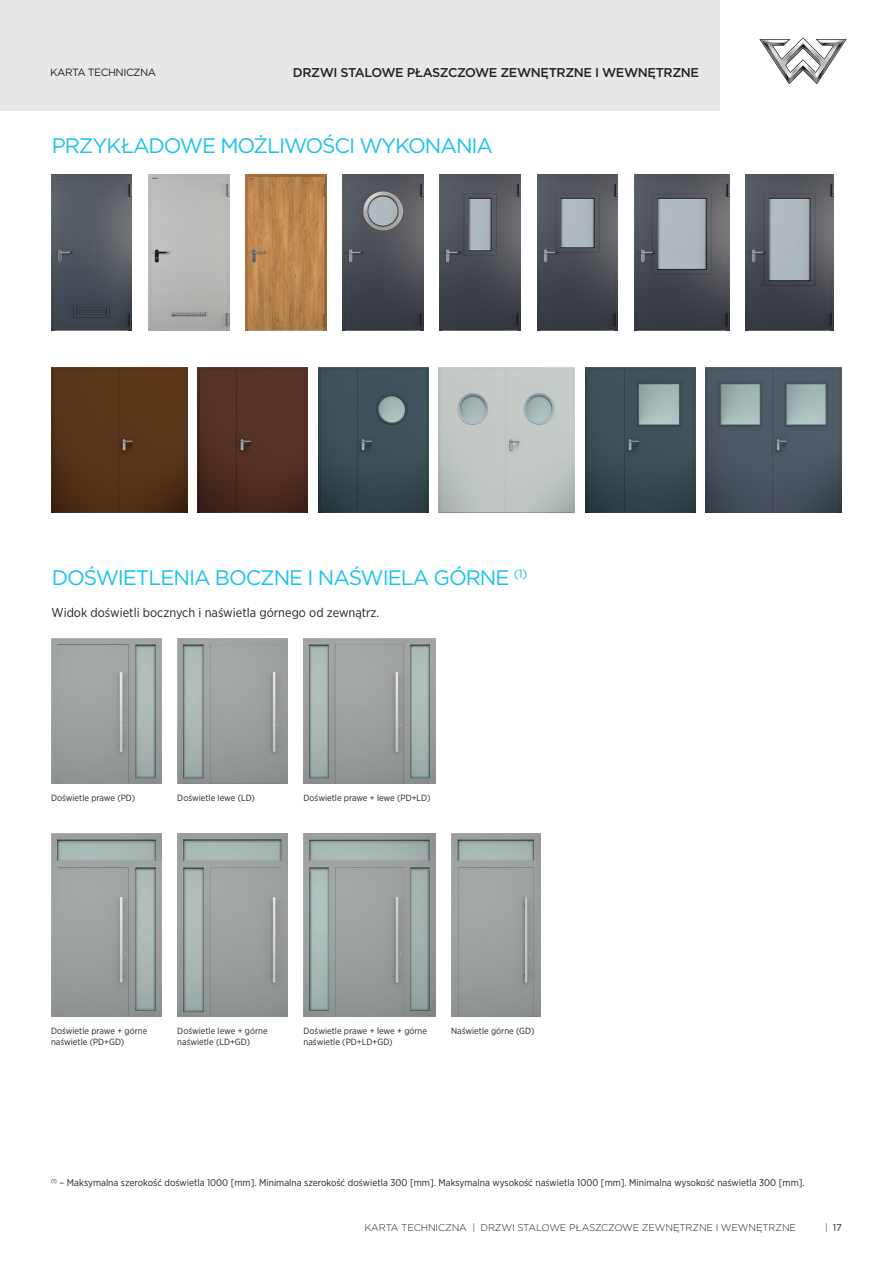
<style>
.page{position:relative;width:893px;height:1263px;background:#fff}
.page>*{position:absolute;margin:0;border:0;box-sizing:border-box;transform-origin:0 0}
.t1{font:21px "Gotham";letter-spacing:-.05em;color:#1ac3ef}
.t2{font:12.75px "Gotham Narrow";color:#242324}
.t3{font:500 12.75px "Gotham";letter-spacing:-.03em;color:#242324}
.t4{font:10.5px "Gotham";letter-spacing:-.045em;color:#242324}
.t5{font:9.75px "Gotham Narrow";color:#242324}
.t6{font:300 9.75px "Gotham";letter-spacing:-.015em;color:#242324}
.t7{font:9.75px "Gotham";color:#242324}
.t8{font:9px/10.5px "Gotham Narrow";color:#242324}
.s1{font-weight:300}
</style>
<div class="page">
<div style="left:0;top:0;width:721px;height:111px;background:#e6e7e8"></div>
<svg style="left:759px;top:37px;width:88px;height:47px"></svg>
<img style="left:51px;top:368px;width:136px;height:144px">
<img style="left:439px;top:368px;width:136px;height:144px">
<img style="left:318px;top:368px;width:111px;height:144px">
<img style="left:585px;top:368px;width:111px;height:144px">
<img style="left:197px;top:368px;width:111px;height:144px">
<img style="left:706px;top:368px;width:136px;height:144px">
<img style="left:177px;top:639px;width:111px;height:144px">
<img style="left:51px;top:639px;width:111px;height:144px">
<img style="left:304px;top:639px;width:131px;height:144px">
<img style="left:304px;top:833px;width:131px;height:183px">
<img style="left:177px;top:833px;width:111px;height:183px">
<img style="left:51px;top:833px;width:111px;height:183px">
<img style="left:451px;top:833px;width:89px;height:183px">
<img style="left:634px;top:175px;width:95px;height:156px">
<img style="left:537px;top:175px;width:81px;height:156px">
<img style="left:440px;top:175px;width:81px;height:156px">
<img style="left:343px;top:175px;width:80px;height:156px">
<img style="left:246px;top:175px;width:80px;height:156px">
<img style="left:148px;top:175px;width:81px;height:156px">
<img style="left:51px;top:175px;width:81px;height:156px">
<img style="left:745px;top:175px;width:89px;height:156px">
<p class="t4" style="left:50px;top:66px;width:108px">KARTA TECHNICZNA</p>
<h2 class="t3" style="left:293px;top:65px;width:408px">DRZWI STALOWE PŁASZCZOWE ZEWNĘTRZNE I WEWNĘTRZNE</h2>
<h1 class="t1" style="left:52px;top:132px;width:443px">PRZYKŁADOWE MOŻLIWOŚCI WYKONANIA</h1>
<h1 class="t1" style="left:52px;top:564px;width:477px">DOŚWIETLENIA BOCZNE I NAŚWIELA GÓRNE <sup>(1)</sup></h1>
<h2 class="t2" style="left:52px;top:605px;width:329px">Widok doświetli bocznych i naświetla górnego od zewnątrz.</h2>
<p class="t8" style="left:51px;top:792px;width:86px">Doświetle prawe (PD)</p>
<p class="t8" style="left:177px;top:792px;width:79px">Doświetle lewe (LD)</p>
<p class="t8" style="left:304px;top:792px;width:128px">Doświetle prawe + lewe (PD+LD)</p>
<p class="t8" style="left:51px;top:1025px;width:98px">Doświetle prawe + górne naświetle (PD+GD)</p>
<p class="t8" style="left:177px;top:1025px;width:92px">Doświetle lewe + górne naświetle (LD+GD)</p>
<p class="t8" style="left:451px;top:1025px;width:85px">Naświetle górne (GD)</p>
<p class="t8" style="left:304px;top:1025px;width:125px">Doświetle prawe + lewe + górne naświetle (PD+LD+GD)</p>
<p class="t5" style="left:51px;top:1176px;width:755px"><sup>(1)</sup> – Maksymalna szerokość doświetla 1000 [mm]. Minimalna szerokość doświetla 300 [mm]. Maksymalna wysokość naświetla 1000 [mm]. Minimalna wysokość naświetla 300 [mm].</p>
<p class="t6" style="left:364px;top:1221px;width:433px">KARTA TECHNICZNA | DRZWI STALOWE PŁASZCZOWE ZEWNĘTRZNE I WEWNĘTRZNE</p>
<p class="t7" style="left:825px;top:1221px;width:18px"><span class="s1">|</span> 17</p>
</div>
